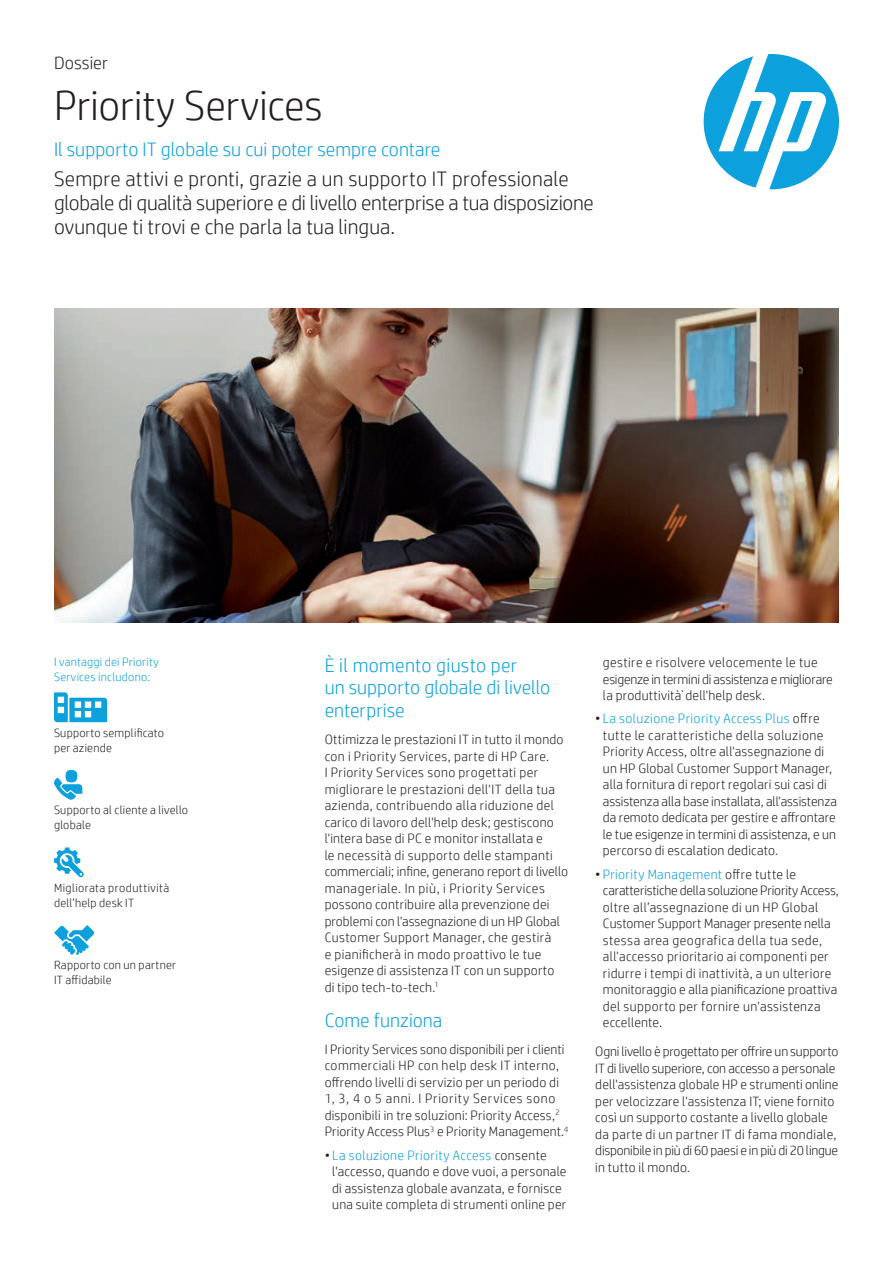
<style>
.page{position:relative;width:893px;height:1263px;background:#fff}
.page>*{position:absolute;margin:0;border:0;box-sizing:border-box;transform-origin:0 0}
.Headline_28_30{font:300 42px "HP Simplified";letter-spacing:-.005em;color:#231f20}
.Intro_14_16{font:300 21px/24px "HP Simplified";color:#231f20}
.Subhead_14_16_bold_b{font:300 19.5px/22.5px "HP Simplified";color:#0ca0dd}
.Subhead_no_space{font:300 19.5px "HP Simplified";color:#0ca0dd}
.Document_type_12_14{font:300 18px "HP Simplified";color:#231f20}
.Body_last{font:300 13.5px/16.5px "HP Simplified";letter-spacing:.015em;color:#231f20}
.Body_before_bullet{font:300 13.5px/16.5px "HP Simplified";letter-spacing:.015em;color:#231f20}
.Sidebar_body_8_10{font:300 12px/15px "HP Simplified";letter-spacing:.02em;color:#231f20}
.Sidebar_header{font:300 12px/15px "HP Simplified";letter-spacing:.02em;color:#0ca0dd}
.s1{color:#0ca0dd}
</style>
<div class="page">
<img style="left:54px;top:309px;width:785px;height:313px">
<svg style="left:704px;top:54px;width:135px;height:135px"></svg>
<svg style="left:54px;top:692px;width:53px;height:30px"></svg>
<div style="left:66px;top:770px;width:11px;height:12px;background:#0ca0dd;border-radius:50%"></div>
<svg style="left:54px;top:778px;width:28px;height:22px"></svg>
<svg style="left:54px;top:847px;width:30px;height:30px"></svg>
<svg style="left:54px;top:925px;width:40px;height:30px"></svg>
<p class="Document_type_12_14" style="left:54px;top:51px;width:55px">Dossier</p>
<p class="Headline_28_30" style="left:54px;top:78px;width:270px">Priority Services</p>
<p class="Subhead_no_space" style="left:54px;top:137px;width:388px">Il supporto IT globale su cui poter sempre contare</p>
<p class="Intro_14_16" style="left:54px;top:166px;width:541px">Sempre attivi e pronti, grazie a un supporto IT professionale globale di qualità superiore e di livello enterprise a tua disposizione ovunque ti trovi e che parla la tua lingua.</p>
<p class="Sidebar_header" style="left:54px;top:654px;width:106px">I vantaggi dei Priority<br>Services includono:</p>
<p class="Sidebar_body_8_10" style="left:54px;top:724px;width:112px">Supporto semplificato per aziende</p>
<p class="Sidebar_body_8_10" style="left:54px;top:802px;width:136px">Supporto al cliente a livello globale</p>
<p class="Sidebar_body_8_10" style="left:54px;top:880px;width:117px">Migliorata produttività dell’help desk IT</p>
<p class="Sidebar_body_8_10" style="left:54px;top:957px;width:124px">Rapporto con un partner<br>IT affidabile</p>
<p class="Subhead_14_16_bold_b" style="left:325px;top:653px;width:227px">È il momento giusto per<br>un supporto globale di livello enterprise</p>
<p class="Body_last" style="left:325px;top:731px;width:245px">Ottimizza le prestazioni IT in tutto il mondo con i Priority Services, parte di HP Care.<br>I Priority Services sono progettati per migliorare le prestazioni dell'IT della tua azienda, contribuendo alla riduzione del carico di lavoro dell'help desk; gestiscono l'intera base di PC e monitor installata e<br>le necessità di supporto delle stampanti commerciali; infine, generano report di livello manageriale. In più, i Priority Services possono contribuire alla prevenzione dei problemi con l'assegnazione di un HP Global Customer Support Manager, che gestirà<br>e pianificherà in modo proattivo le tue esigenze di assistenza IT con un supporto<br>di tipo tech-to-tech.<sup>1</sup></p>
<p class="Subhead_14_16_bold_b" style="left:325px;top:1008px;width:119px">Come funziona</p>
<p class="Body_before_bullet" style="left:325px;top:1041px;width:245px">I Priority Services sono disponibili per i clienti commerciali HP con help desk IT interno, offrendo livelli di servizio per un periodo di 1, 3, 4 o 5 anni. I Priority Services sono disponibili in tre soluzioni: Priority Access,<sup>2<br></sup>Priority Access Plus<sup>3</sup> e Priority Management.<sup>4</sup></p>
<p class="Body_last" style="left:332px;top:1146px;width:236px;text-indent:-8px">• <span class="s1">La soluzione Priority Access</span> consente l'accesso, quando e dove vuoi, a personale di assistenza globale avanzata, e fornisce una suite completa di strumenti online per</p>
<p class="Body_last" style="left:603px;top:654px;width:231px">gestire e risolvere velocemente le tue esigenze in termini di assistenza e migliorare la produttività̀ dell'help desk.</p>
<p class="Body_last" style="left:603px;top:710px;width:236px;text-indent:-8px">• <span class="s1">La soluzione Priority Access Plus</span> offre tutte le caratteristiche della soluzione Priority Access, oltre all'assegnazione di un HP Global Customer Support Manager, alla fornitura di report regolari sui casi di assistenza alla base installata, all'assistenza da remoto dedicata per gestire e affrontare le tue esigenze in termini di assistenza, e un percorso di escalation dedicato.</p>
<p class="Body_last" style="left:603px;top:865px;width:237px;text-indent:-8px">• <span class="s1">Priority Management</span> offre tutte le caratteristiche della soluzione Priority Access, oltre all’assegnazione di un HP Global Customer Support Manager presente nella stessa area geografica della tua sede, all'accesso prioritario ai componenti per ridurre i tempi di inattività, a un ulteriore monitoraggio e alla pianificazione proattiva del supporto per fornire un'assistenza eccellente.</p>
<p class="Body_last" style="left:595px;top:1043px;width:245px">Ogni livello è progettato per offrire un supporto IT di livello superiore, con accesso a personale dell'assistenza globale HP e strumenti online per velocizzare l'assistenza IT; viene fornito così un supporto costante a livello globale da parte di un partner IT di fama mondiale, disponibile in più di 60 paesi e in più di 20 lingue in tutto il mondo.</p>
</div>
